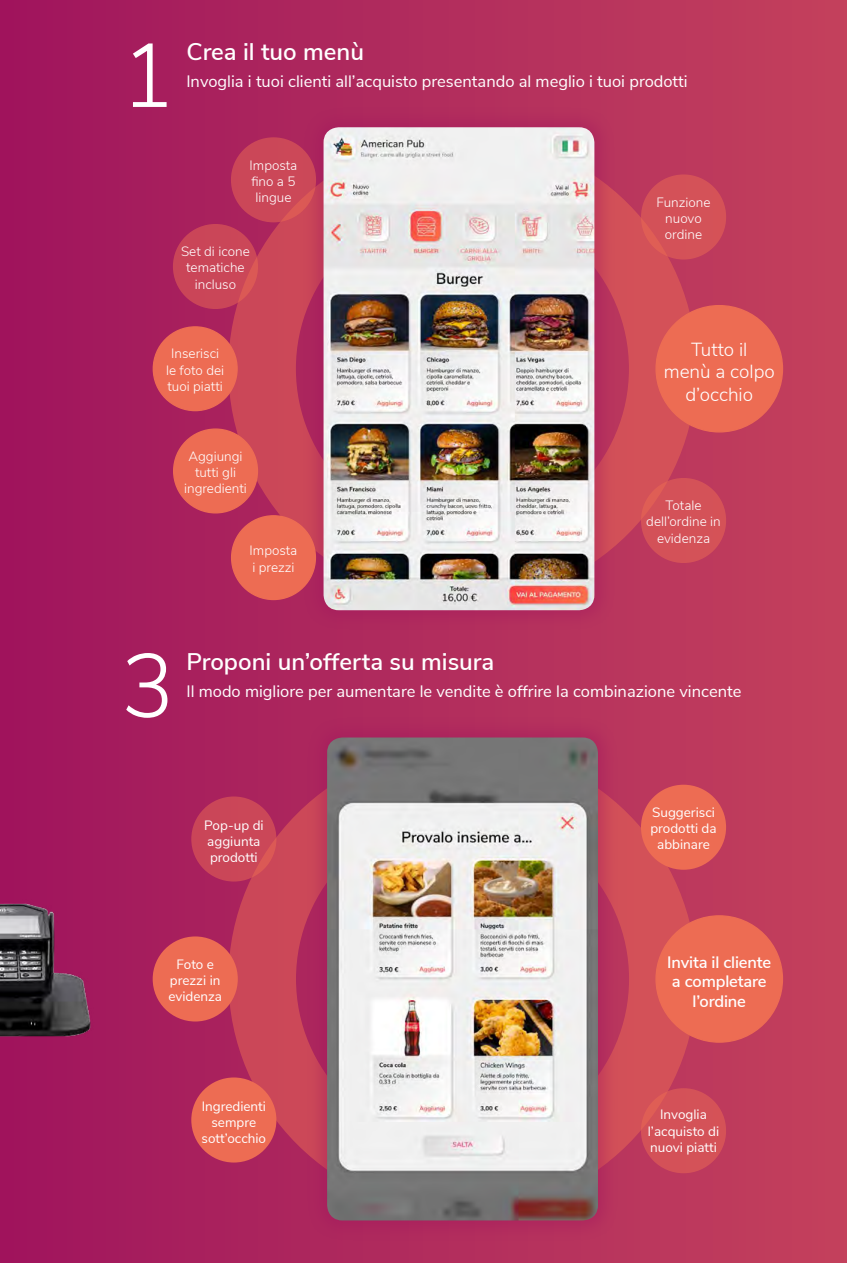
<style>
.page{position:relative;width:847px;height:1263px;background:#fff}
.page>*{position:absolute;margin:0;border:0;box-sizing:border-box;transform-origin:0 0}
.t1{font:300 90px "Nunito Sans";color:#fff}
.t2{font:600 24px "Nunito Sans";color:#fff}
.t3{font:300 18.9px/22.6px "Nunito Sans";color:#fff;text-align:center}
.t4{font:16.5px "Nunito Sans";color:#fff}
.t5{font:600 16.5px/19.8px "Nunito Sans";letter-spacing:-.01em;color:#fff;text-align:center}
.t6{font:300 13.5px/16.2px "Nunito Sans";color:#fff;text-align:center}
.t7{font:13.5px/16.2px "Nunito Sans";color:#fff;text-align:center}
</style>
<div class="page">
<div style="left:0;top:0;width:846px;height:1263px;background:linear-gradient(to right,#a0165d,#c4425c)"></div>
<img style="left:0;top:235px;width:112px;height:1028px">
<div style="left:228px;top:135px;width:468px;height:468px;border:68px solid #ed6c53;border-radius:50%"></div>
<div style="left:303px;top:107px;width:312px;height:524px;background:#a0135d;opacity:.4"></div>
<img style="left:323px;top:127px;width:271px;height:483px">
<div style="left:173px;top:429px;width:84px;height:84px;background:#ed6c53;border-radius:50%"></div>
<div style="left:640px;top:478px;width:85px;height:85px;background:#d45258;border-radius:50%"></div>
<div style="left:153px;top:327px;width:84px;height:84px;background:#ed6c53;border-radius:50%"></div>
<div style="left:173px;top:224px;width:85px;height:85px;background:#ca4658;border-radius:50%"></div>
<div style="left:231px;top:137px;width:85px;height:85px;background:#cb4758;border-radius:50%"></div>
<div style="left:640px;top:174px;width:85px;height:85px;background:#d45158;border-radius:50%"></div>
<div style="left:231px;top:516px;width:84px;height:83px;background:#ed6c53;border-radius:50%"></div>
<div style="left:655px;top:306px;width:127px;height:126px;background:#ed6c53;border-radius:50%"></div>
<div style="left:228px;top:745px;width:468px;height:468px;border:68px solid #ed6c53;border-radius:50%"></div>
<div style="left:191px;top:1077px;width:85px;height:85px;background:#ed6c53;border-radius:50%"></div>
<div style="left:306px;top:717px;width:312px;height:524px;background:#a0135d;opacity:.4"></div>
<img style="left:327px;top:737px;width:270px;height:483px">
<div style="left:153px;top:936px;width:85px;height:85px;background:#ed6c53;border-radius:50%"></div>
<div style="left:655px;top:916px;width:127px;height:126px;background:#ed6c53;border-radius:50%"></div>
<div style="left:640px;top:1088px;width:85px;height:85px;background:#d45258;border-radius:50%"></div>
<div style="left:640px;top:785px;width:85px;height:85px;background:#ed6c53;border-radius:50%"></div>
<div style="left:191px;top:796px;width:85px;height:85px;background:#cb4658;border-radius:50%"></div>
<h1 class="t1" style="left:121px;top:10px;width:55px">1</h1>
<h2 class="t2" style="left:186px;top:34px;width:179px">Crea il tuo menù</h2>
<p class="t4" style="left:186px;top:69px;width:502px">Invoglia i tuoi clienti all’acquisto presentando al meglio i tuoi prodotti</p>
<p class="t6" style="left:249px;top:156px;width:49px">Imposta fino a 5 lingue</p>
<p class="t6" style="left:181px;top:242px;width:70px">Set di icone tematiche incluso</p>
<p class="t6" style="left:166px;top:345px;width:60px">Inserisci le foto dei tuoi piatti</p>
<p class="t6" style="left:184px;top:447px;width:64px">Aggiungi tutti gli ingredienti</p>
<p class="t6" style="left:249px;top:542px;width:49px;text-align:left">Imposta i prezzi</p>
<p class="t6" style="left:656px;top:193px;width:56px">Funzione nuovo ordine</p>
<h3 class="t3" style="left:663px;top:337px;width:112px">Tutto il<br>menù a colpo d’occhio</h3>
<p class="t6" style="left:646px;top:496px;width:76px">Totale dell’ordine in evidenza</p>
<h1 class="t1" style="left:121px;top:620px;width:55px">3</h1>
<h2 class="t2" style="left:186px;top:644px;width:309px">Proponi un’offerta su misura</h2>
<p class="t4" style="left:186px;top:679px;width:556px">Il modo migliore per aumentare le vendite è offrire la combinazione vincente</p>
<p class="t7" style="left:204px;top:816px;width:61px;text-align:left">Pop-up di aggiunta prodotti</p>
<p class="t7" style="left:650px;top:803px;width:68px">Suggerisci prodotti da abbinare</p>
<p class="t7" style="left:168px;top:955px;width:55px">Foto e prezzi in evidenza</p>
<p class="t7" style="left:201px;top:1097px;width:66px">Ingredienti sempre sott’occhio</p>
<p class="t5" style="left:667px;top:951px;width:105px">Invita il cliente a completare l’ordine</p>
<p class="t7" style="left:647px;top:1106px;width:73px">Invoglia l’acquisto di nuovi piatti</p>
</div>
